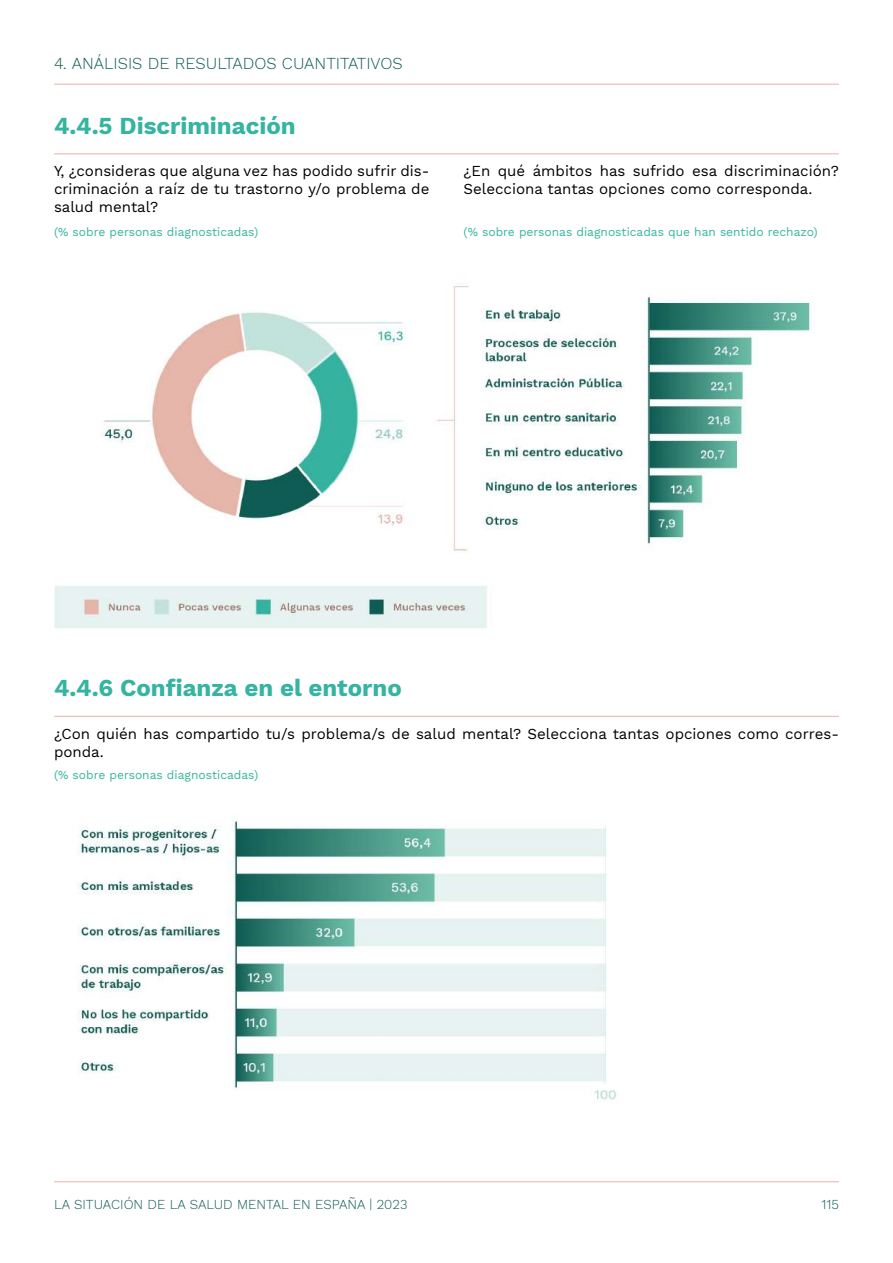
<style>
.page{position:relative;width:893px;height:1263px;background:#fff}
.page>*{position:absolute;margin:0;border:0;box-sizing:border-box;transform-origin:0 0}
.t1{font:700 24px "Work Sans";color:#35b4a1}
.t2{font:300 16.5px "Work Sans";color:#0f5c53}
.t3{font:15px/18px "Work Sans";color:#000}
.t4{font:300 13.5px "Work Sans";color:#0f5c53}
.t5{font:12px "Work Sans";color:#35b4a1}
</style>
<div class="page">
<hr style="left:54px;top:1181px;width:785px;height:1px;background:#e6b5a9">
<hr style="left:54px;top:84px;width:785px;height:1px;background:#e6b5a9">
<hr style="left:54px;top:153px;width:785px;height:1px;background:#e6b5a9">
<hr style="left:54px;top:716px;width:785px;height:1px;background:#e6b5a9">
<img style="left:54px;top:286px;width:757px;height:343px">
<img style="left:77px;top:819px;width:539px;height:281px">
<p class="t2" style="left:54px;top:54px;width:350px">4. ANÁLISIS DE RESULTADOS CUANTITATIVOS</p>
<h1 class="t1" style="left:54px;top:112px;width:243px">4.4.5 Discriminación</h1>
<p class="t3" style="left:54px;top:162px;width:377px;text-align:justify">Y, ¿consideras que alguna vez has podido sufrir dis&shy;criminación a raíz de tu trastorno y/o problema de salud mental?</p>
<p class="t5" style="left:54px;top:225px;width:206px">(% sobre personas diagnosticadas)</p>
<p class="t3" style="left:463px;top:162px;width:377px">¿En qué ámbitos has sufrido esa discriminación?<br>Selecciona tantas opciones como corresponda.</p>
<p class="t5" style="left:463px;top:225px;width:356px">(% sobre personas diagnosticadas que han sentido rechazo)</p>
<h1 class="t1" style="left:54px;top:674px;width:349px">4.4.6 Confianza en el entorno</h1>
<p class="t3" style="left:54px;top:725px;width:786px">¿Con quién has compartido tu/s problema/s de salud mental? Selecciona tantas opciones como corres&shy;ponda.</p>
<p class="t5" style="left:54px;top:767px;width:206px">(% sobre personas diagnosticadas)</p>
<p class="t4" style="left:54px;top:1196px;width:355px">LA SITUACIÓN DE LA SALUD MENTAL EN ESPAÑA | 2023</p>
<p class="t4" style="left:821px;top:1196px;width:19px">115</p>
</div>
